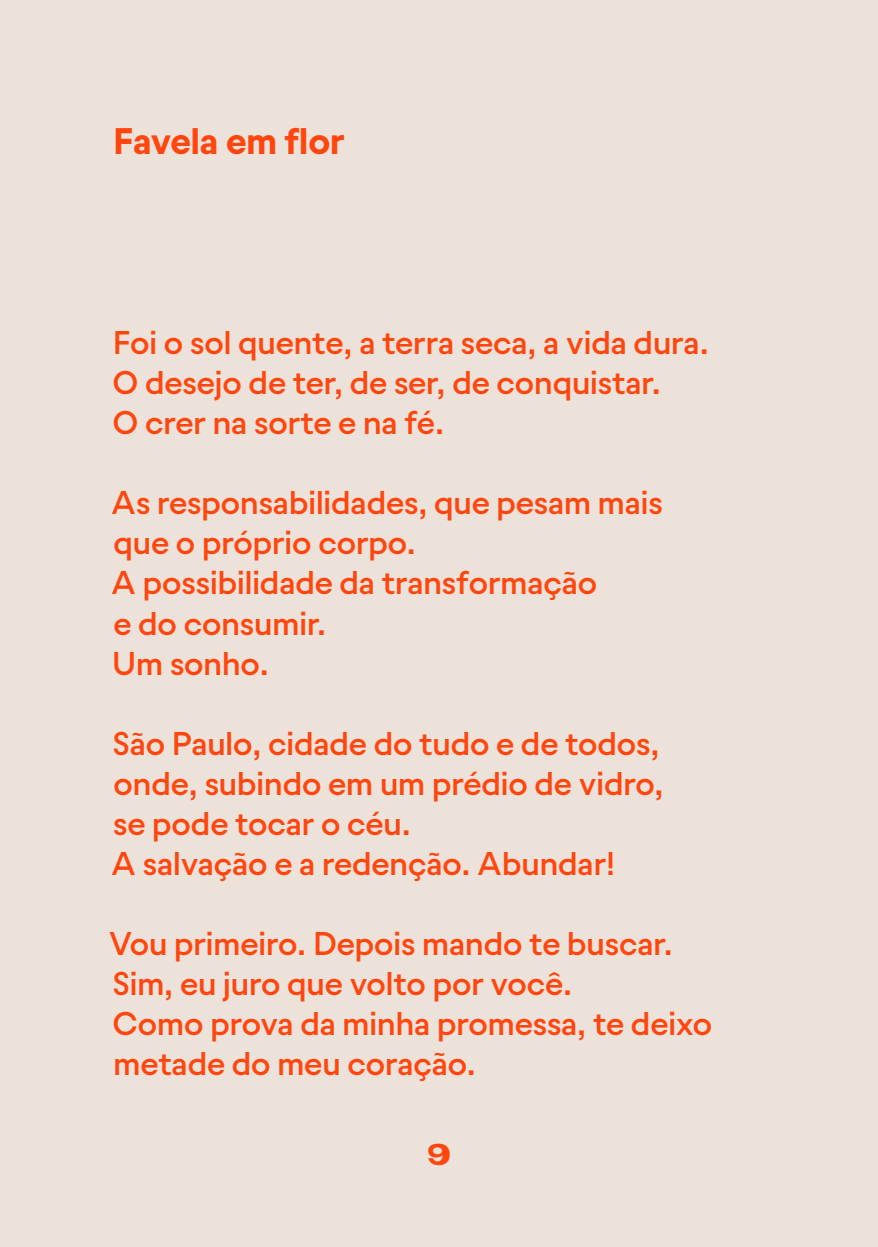
<style>
.page{position:relative;width:878px;height:1247px;background:#fff}
.page>*{position:absolute;margin:0;border:0;box-sizing:border-box;transform-origin:0 0}
.t1{font:700 36px "Igual";color:#ff460f}
.t2{font:500 32px/40px "Igual";color:#ff460f}
.t3{font:700 30px "VTC Marsha";color:#ff460f}
</style>
<div class="page">
<div style="left:0;top:0;width:877px;height:1246px;background:#ede2da"></div>
<p class="t1" style="left:113px;top:121px;width:233px">Favela em flor</p>
<p class="t2" style="left:113px;top:323px;width:597px">Foi o sol quente, a terra seca, a vida dura.</p>
<p class="t2" style="left:112px;top:363px;width:549px">O desejo de ter, de ser, de conquistar.</p>
<p class="t2" style="left:112px;top:403px;width:333px">O crer na sorte e na fé.</p>
<p class="t2" style="left:111px;top:483px;width:552px">As responsabilidades, que pesam mais que o próprio corpo.</p>
<p class="t2" style="left:111px;top:563px;width:487px">A possibilidade da transformação e do consumir.</p>
<p class="t2" style="left:112px;top:643px;width:158px">Um sonho.</p>
<p class="t2" style="left:112px;top:723px;width:548px">São Paulo, cidade do tudo e de todos,</p>
<p class="t2" style="left:113px;top:763px;width:551px">onde, subindo em um prédio de vidro, se pode tocar o céu.</p>
<p class="t2" style="left:111px;top:843px;width:505px">A salvação e a redenção. Abundar!</p>
<p class="t2" style="left:109px;top:923px;width:564px">Vou primeiro. Depois mando te buscar.</p>
<p class="t2" style="left:112px;top:963px;width:461px">Sim, eu juro que volto por você.</p>
<p class="t2" style="left:112px;top:1003px;width:601px">Como prova da minha promessa, te deixo metade do meu coração.</p>
<p class="t3" style="left:427px;top:1133px;width:25px">9</p>
</div>
